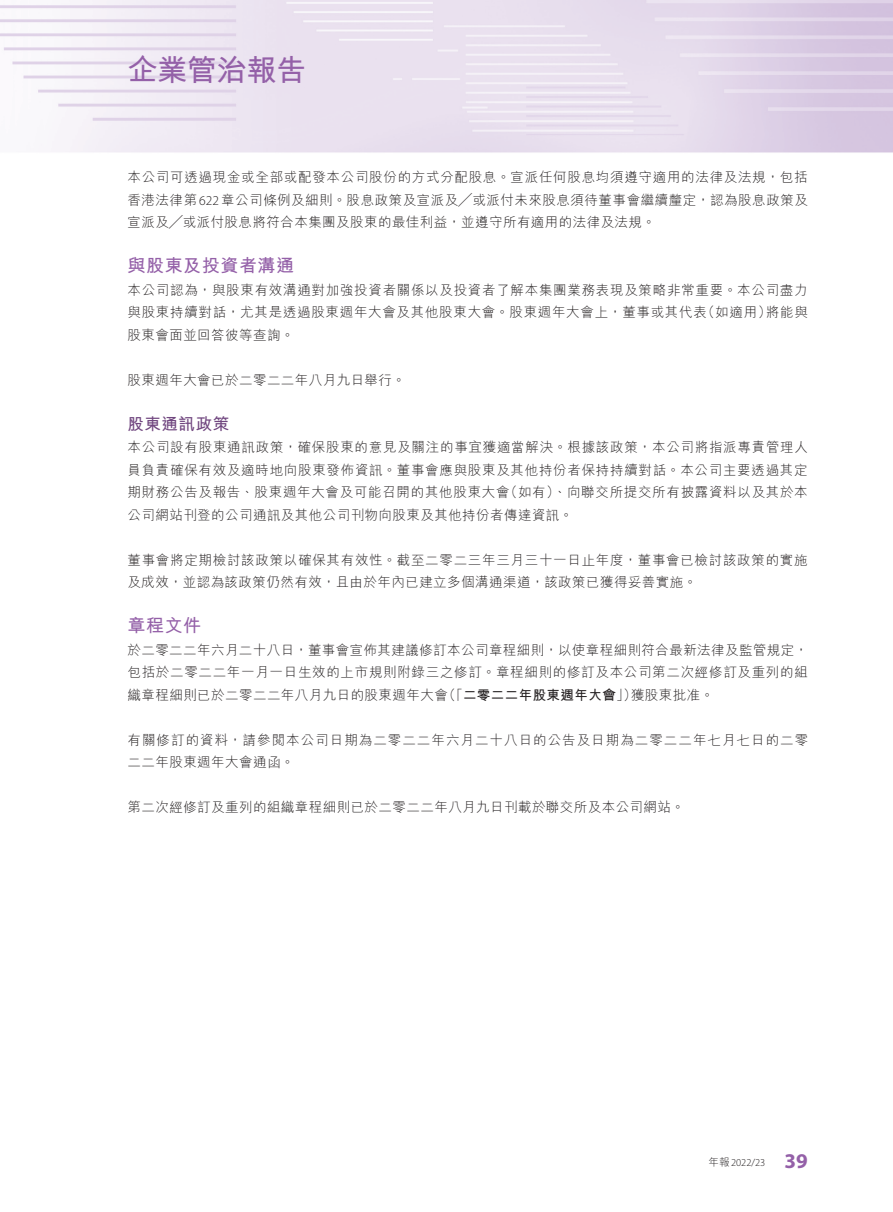
<style>
.page{position:relative;width:893px;height:1212px;background:#fff}
.page>*{position:absolute;margin:0;border:0;box-sizing:border-box;transform-origin:0 0}
.t1{font:700 30px "M Hei HK";letter-spacing:-.01em;color:#9460a8}
._01_H1{font:700 18px "M Hei HK";letter-spacing:.03em;color:#9460a8}
._02_H2{font:700 16.5px "M Hei HK";letter-spacing:.03em;color:#70467f}
._00_txt{font:300 13.5px/22.5px "M Hei HK";letter-spacing:.035em;color:#231f20;text-align:justify}
._00_txt-2{font:300 13.5px/22.5px "M Hei HK";letter-spacing:.055em;color:#231f20}
._00_txt-3{font:300 13.5px/22.5px "M Hei HK";letter-spacing:.075em;color:#231f20}
.t2{font:300 10.5px "Myriad Pro";color:#231f20}
.s1{font-family:"Myriad Pro"}
.s2{font-weight:700}
.s3{font-family:"M Hei HK"}
.s4{font-weight:700;font-size:21px;color:#9460a8}
</style>
<div class="page">
<h1 class="t1" style="left:128px;top:48px;width:180px">企業管治報告</h1>
<p class="_00_txt" style="left:128px;top:166px;width:682px">本公司可透過現金或全部或配發本公司股份的方式分配股息。宣派任何股息均須遵守適用的法律及法規，包括香港法律第<span class="s1">622</span>章公司條例及細則。股息政策及宣派及╱或派付未來股息須待董事會繼續釐定，認為股息政策及宣派及╱或派付股息將符合本集團及股東的最佳利益，並遵守所有適用的法律及法規。</p>
<p class="_01_H1" style="left:128px;top:252px;width:168px">與股東及投資者溝通</p>
<p class="_00_txt" style="left:128px;top:278px;width:682px">本公司認為，與股東有效溝通對加強投資者關係以及投資者了解本集團業務表現及策略非常重要。本公司盡力與股東持續對話，尤其是透過股東週年大會及其他股東大會。股東週年大會上，董事或其代表（如適用）將能與股東會面並回答彼等查詢。</p>
<p class="_00_txt" style="left:128px;top:368px;width:280px">股東週年大會已於二零二二年八月九日舉行。</p>
<p class="_02_H2" style="left:128px;top:412px;width:103px">股東通訊政策</p>
<p class="_00_txt" style="left:128px;top:436px;width:682px">本公司設有股東通訊政策，確保股東的意見及關注的事宜獲適當解決。根據該政策，本公司將指派專責管理人員負責確保有效及適時地向股東發佈資訊。董事會應與股東及其他持份者保持持續對話。本公司主要透過其定期財務公告及報告、股東週年大會及可能召開的其他股東大會（如有）、向聯交所提交所有披露資料以及其於本公司網站刊登的公司通訊及其他公司刊物向股東及其他持份者傳達資訊。</p>
<p class="_00_txt-2" style="left:128px;top:548px;width:682px">董事會將定期檢討該政策以確保其有效性。截至二零二三年三月三十一日止年度，董事會已檢討該政策的實施及成效，並認為該政策仍然有效，且由於年內已建立多個溝通渠道，該政策已獲得妥善實施。</p>
<p class="_01_H1" style="left:128px;top:612px;width:75px">章程文件</p>
<p class="_00_txt" style="left:128px;top:638px;width:682px">於二零二二年六月二十八日，董事會宣佈其建議修訂本公司章程細則，以使章程細則符合最新法律及監管規定，包括於二零二二年一月一日生效的上市規則附錄三之修訂。章程細則的修訂及本公司第二次經修訂及重列的組織章程細則已於二零二二年八月九日的股東週年大會（「<span class="s2">二零二二年股東週年大會</span>」）獲股東批准。</p>
<p class="_00_txt-3" style="left:128px;top:728px;width:682px">有關修訂的資料，請參閱本公司日期為二零二二年六月二十八日的公告及日期為二零二二年七月七日的二零二二年股東週年大會通函。</p>
<p class="_00_txt" style="left:128px;top:796px;width:559px">第二次經修訂及重列的組織章程細則已於二零二二年八月九日刊載於聯交所及本公司網站。</p>
<p class="t2" style="left:708px;top:1156px;width:101px"><span class="s3">年報</span>2022/23 <span class="s4">39</span></p>
</div>
